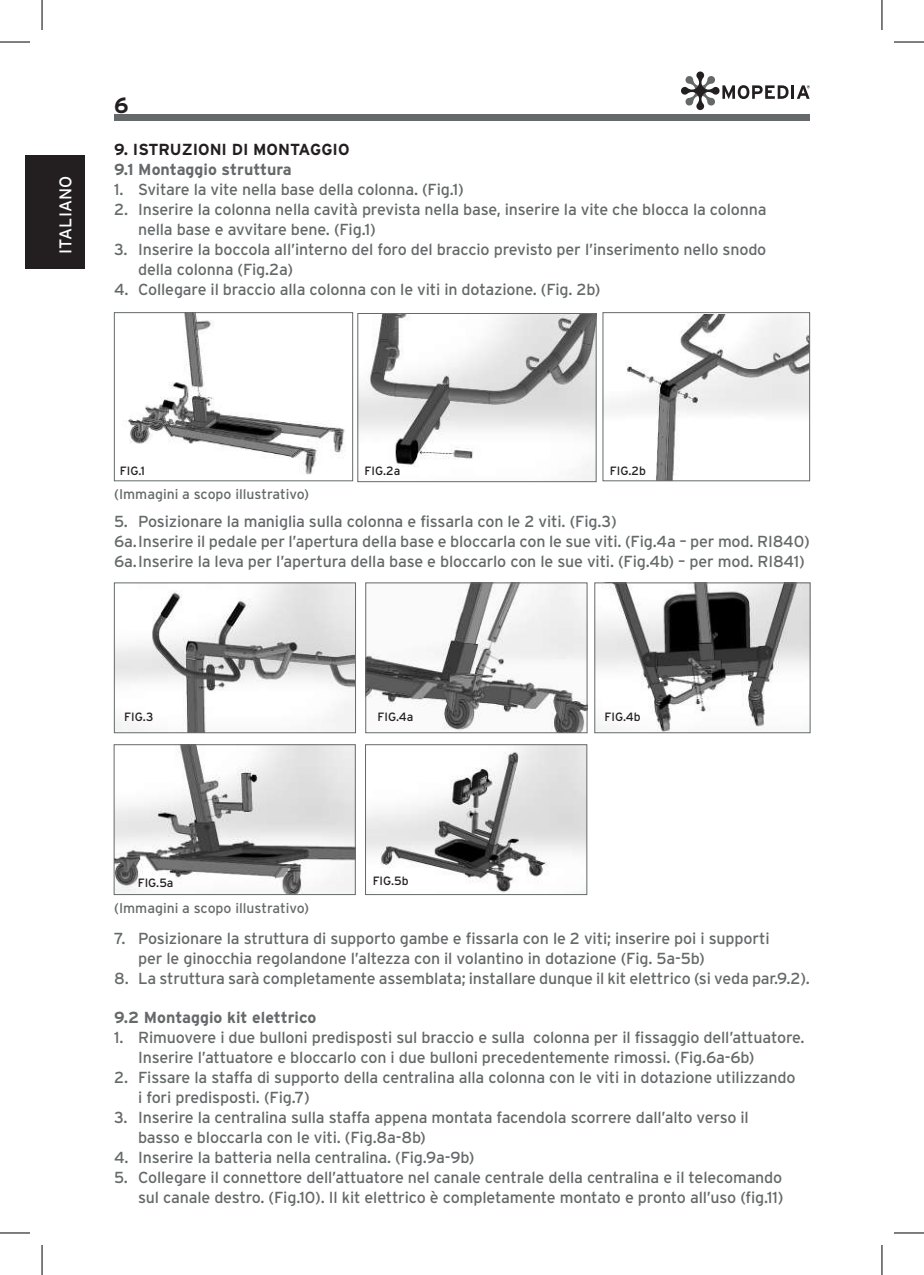
<style>
.page{position:relative;width:924px;height:1275px;background:#fff}
.page>*{position:absolute;margin:0;border:0;box-sizing:border-box;transform-origin:0 0}
.t1{font:700 22px "Interstate";color:#231f20}
.t2{font:17px "Interstate";letter-spacing:.005em;color:#fff}
.t3{font:16px/20px "Interstate";letter-spacing:-.01em;color:#65696a}
.t4{font:700 16px "Interstate";color:#65696a}
.t5{font:700 16px "Interstate";color:#231f20}
.t6{font:14px "Interstate";color:#65696a}
.t7{font:12px "Interstate";color:#231f20}
</style>
<div class="page">
<div style="left:114px;top:114px;width:695px;height:7px;background:#65696a"></div>
<svg style="left:681px;top:71px;width:128px;height:39px"></svg>
<div style="left:25px;top:155px;width:60px;height:114px;background:#231f20"></div>
<img style="left:128px;top:314px;width:217px;height:161px">
<div style="left:114px;top:312px;width:239px;height:169px;border:1px solid #65696a"></div>
<img style="left:359px;top:315px;width:235px;height:165px">
<div style="left:357px;top:313px;width:239px;height:169px;border:1px solid #65696a"></div>
<img style="left:604px;top:314px;width:203px;height:165px">
<div style="left:602px;top:312px;width:207px;height:169px;border:1px solid #65696a"></div>
<img style="left:116px;top:584px;width:237px;height:147px">
<div style="left:114px;top:582px;width:241px;height:151px;border:1px solid #65696a"></div>
<img style="left:367px;top:584px;width:218px;height:147px">
<div style="left:365px;top:582px;width:222px;height:151px;border:1px solid #65696a"></div>
<img style="left:596px;top:584px;width:212px;height:147px">
<div style="left:594px;top:582px;width:216px;height:151px;border:1px solid #65696a"></div>
<img style="left:116px;top:746px;width:237px;height:146px">
<div style="left:114px;top:744px;width:241px;height:150px;border:1px solid #65696a"></div>
<img style="left:367px;top:746px;width:217px;height:146px">
<div style="left:365px;top:744px;width:221px;height:150px;border:1px solid #65696a"></div>
<hr style="left:0;top:42px;width:30px;height:1px;background:#000">
<hr style="left:893px;top:42px;width:30px;height:1px;background:#000">
<hr style="left:0;top:1232px;width:30px;height:1px;background:#000">
<hr style="left:893px;top:1232px;width:30px;height:1px;background:#000">
<hr style="left:42px;top:0;width:1px;height:30px;background:#000">
<hr style="left:42px;top:1245px;width:1px;height:30px;background:#000">
<hr style="left:881px;top:0;width:1px;height:30px;background:#000">
<hr style="left:881px;top:1245px;width:1px;height:30px;background:#000">
<p class="t2" style="left:56px;top:254px;width:80px;rotate:-90deg">ITALIANO</p>
<h1 class="t1" style="left:114px;top:93px;width:16px">6</h1>
<p class="t5" style="left:114px;top:141px;width:237px">9. ISTRUZIONI DI MONTAGGIO</p>
<p class="t4" style="left:114px;top:161px;width:179px">9.1 Montaggio struttura</p>
<p class="t3" style="left:114px;top:180px;width:351px">1. Svitare la vite nella base della colonna. (Fig.1)</p>
<p class="t3" style="left:138px;top:200px;width:629px;text-indent:-24px">2. Inserire la colonna nella cavità prevista nella base, inserire la vite che blocca la colonna nella base e avvitare bene. (Fig.1)</p>
<p class="t3" style="left:138px;top:240px;width:629px;text-indent:-24px">3. Inserire la boccola all’interno del foro del braccio previsto per l’inserimento nello snodo della colonna (Fig.2a)</p>
<p class="t3" style="left:114px;top:280px;width:487px">4. Collegare il braccio alla colonna con le viti in dotazione. (Fig. 2b)</p>
<p class="t7" style="left:120px;top:463px;width:27px">FIG.1</p>
<p class="t7" style="left:364px;top:463px;width:37px">FIG.2a</p>
<p class="t7" style="left:609px;top:463px;width:38px">FIG.2b</p>
<p class="t6" style="left:114px;top:486px;width:196px">(Immagini a scopo illustrativo)</p>
<p class="t3" style="left:114px;top:512px;width:697px">5. Posizionare la maniglia sulla colonna e fissarla con le 2 viti. (Fig.3)<br>6a.Inserire il pedale per l’apertura della base e bloccarla con le sue viti. (Fig.4a – per mod. RI840)<br>6a.Inserire la leva per l’apertura della base e bloccarlo con le sue viti. (Fig.4b) – per mod. RI841)</p>
<p class="t7" style="left:124px;top:709px;width:31px">FIG.3</p>
<p class="t7" style="left:377px;top:709px;width:38px">FIG.4a</p>
<p class="t7" style="left:604px;top:709px;width:38px">FIG.4b</p>
<p class="t7" style="left:138px;top:876px;width:37px">FIG.5a</p>
<p class="t7" style="left:372px;top:873px;width:38px">FIG.5b</p>
<p class="t6" style="left:114px;top:899px;width:196px">(Immagini a scopo illustrativo)</p>
<p class="t3" style="left:138px;top:928px;width:632px;text-indent:-24px">7. Posizionare la struttura di supporto gambe e fissarla con le 2 viti; inserire poi i supporti per le ginocchia regolandone l’altezza con il volantino in dotazione (Fig. 5a-5b)</p>
<p class="t3" style="left:114px;top:968px;width:697px">8. La struttura sarà completamente assemblata; installare dunque il kit elettrico (si veda par.9.2).</p>
<p class="t4" style="left:114px;top:1008px;width:204px">9.2 Montaggio kit elettrico</p>
<p class="t3" style="left:138px;top:1027px;width:667px;text-indent:-24px">1. Rimuovere i due bulloni predisposti sul braccio e sulla colonna per il fissaggio dell’attuatore.<br>Inserire l’attuatore e bloccarlo con i due bulloni precedentemente rimossi. (Fig.6a-6b)</p>
<p class="t3" style="left:138px;top:1067px;width:658px;text-indent:-24px">2. Fissare la staffa di supporto della centralina alla colonna con le viti in dotazione utilizzando i fori predisposti. (Fig.7)</p>
<p class="t3" style="left:138px;top:1107px;width:612px;text-indent:-24px">3. Inserire la centralina sulla staffa appena montata facendola scorrere dall’alto verso il basso e bloccarla con le viti. (Fig.8a-8b)</p>
<p class="t3" style="left:114px;top:1147px;width:361px">4. Inserire la batteria nella centralina. (Fig.9a-9b)</p>
<p class="t3" style="left:114px;top:1167px;width:670px;text-align:right">5. Collegare il connettore dell’attuatore nel canale centrale della centralina e il telecomando sul canale destro. (Fig.10). Il kit elettrico è completamente montato e pronto all’uso (fig.11)</p>
</div>
